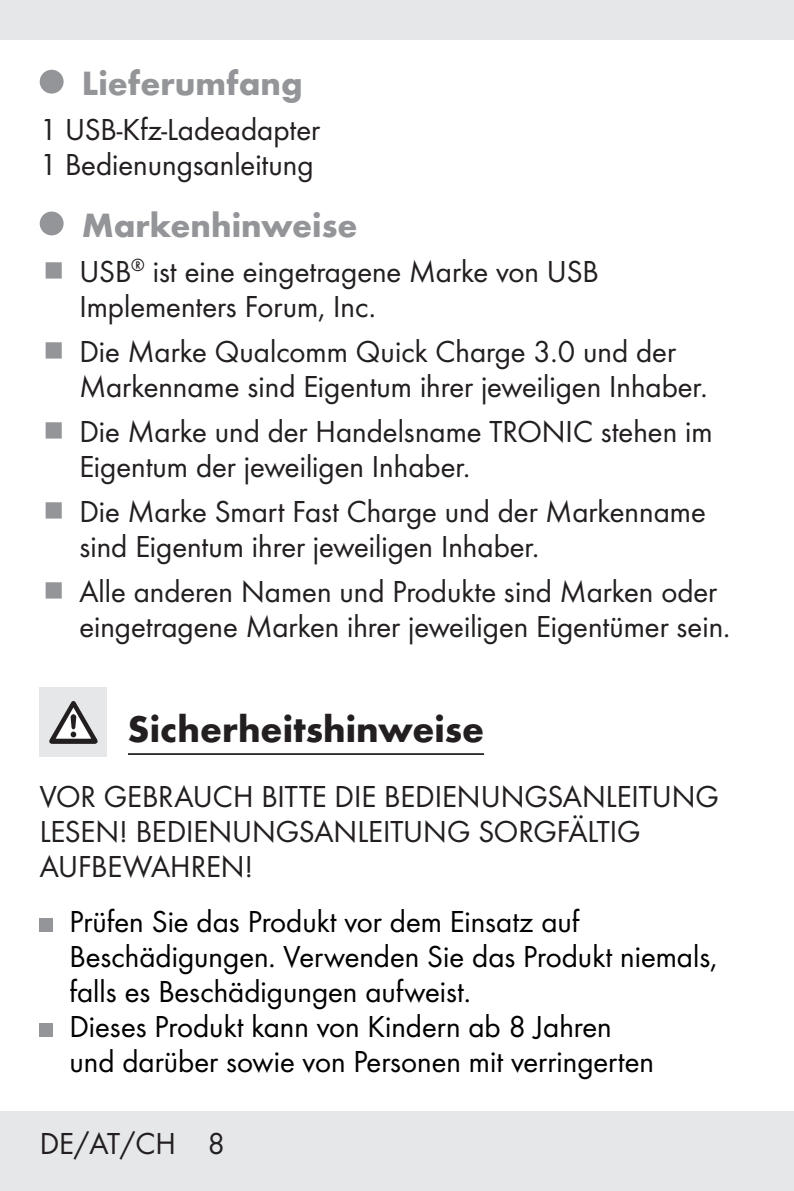
<style>
.page{position:relative;width:794px;height:1191px;background:#fff}
.page>*{position:absolute;margin:0;border:0;box-sizing:border-box;transform-origin:0 0}
.t1{font:700 38.5px "Futura";color:#231f20}
.t2{font:700 35px "Futura";color:#939598}
.t3{font:31.5px/35px "Futura Boo";color:#231f20}
.t4{font:31.5px/35px "Futura Boo";color:#000}
</style>
<div class="page">
<div style="left:0;top:1111px;width:794px;height:80px;background:#e6e7e9"></div>
<div style="left:0;top:0;width:794px;height:40px;background:#e6e7e9"></div>
<hr style="left:40px;top:753px;width:444px;height:2px;background:#231f20">
<div style="left:40px;top:70px;width:24px;height:24px;background:#939598;border-radius:50%"></div>
<div style="left:40px;top:211px;width:24px;height:24px;background:#939598;border-radius:50%"></div>
<div style="left:107px;top:687px;width:20px;height:70px;background:#fff"></div>
<div style="left:40px;top:687px;width:67px;height:70px;background:#e6e7e9"></div>
<svg style="left:49px;top:701px;width:49px;height:43px"></svg>
<div style="left:40px;top:918px;width:13px;height:14px;background:#939598"></div>
<div style="left:40px;top:1023px;width:13px;height:14px;background:#939598"></div>
<p class="t2" style="left:82px;top:58px;width:223px">Lieferumfang</p>
<p class="t3" style="left:40px;top:110px;width:282px">1 USB-Kfz-Ladeadapter<br>1 Bedienungsanleitung</p>
<p class="t2" style="left:82px;top:199px;width:277px">Markenhinweise</p>
<p class="t3" style="left:79px;top:252px;width:521px">USB<sup>®</sup> ist eine eingetragene Marke von USB<br>Implementers Forum, Inc.</p>
<p class="t3" style="left:79px;top:332px;width:629px">Die Marke Qualcomm Quick Charge 3.0 und der<br>Markenname sind Eigentum ihrer jeweiligen Inhaber.</p>
<p class="t3" style="left:79px;top:412px;width:634px">Die Marke und der Handelsname TRONIC stehen im<br>Eigentum der jeweiligen Inhaber.</p>
<p class="t3" style="left:79px;top:492px;width:628px">Die Marke Smart Fast Charge und der Markenname sind Eigentum ihrer jeweiligen Inhaber.</p>
<p class="t3" style="left:79px;top:572px;width:652px">Alle anderen Namen und Produkte sind Marken oder eingetragene Marken ihrer jeweiligen Eigentümer sein.</p>
<p class="t1" style="left:127px;top:701px;width:358px">Sicherheitshinweise</p>
<p class="t3" style="left:40px;top:777px;width:681px">VOR GEBRAUCH BITTE DIE BEDIENUNGSANLEITUNG<br>LESEN! BEDIENUNGSANLEITUNG SORGFÄLTIG<br>AUFBEWAHREN!</p>
<p class="t4" style="left:69px;top:902px;width:649px">Prüfen Sie das Produkt vor dem Einsatz auf Beschädigungen. Verwenden Sie das Produkt niemals, falls es Beschädigungen aufweist.<br>Dieses Produkt kann von Kindern ab 8 Jahren<br>und darüber sowie von Personen mit verringerten</p>
<p class="t3" style="left:40px;top:1124px;width:187px">DE/AT/CH 8</p>
</div>
